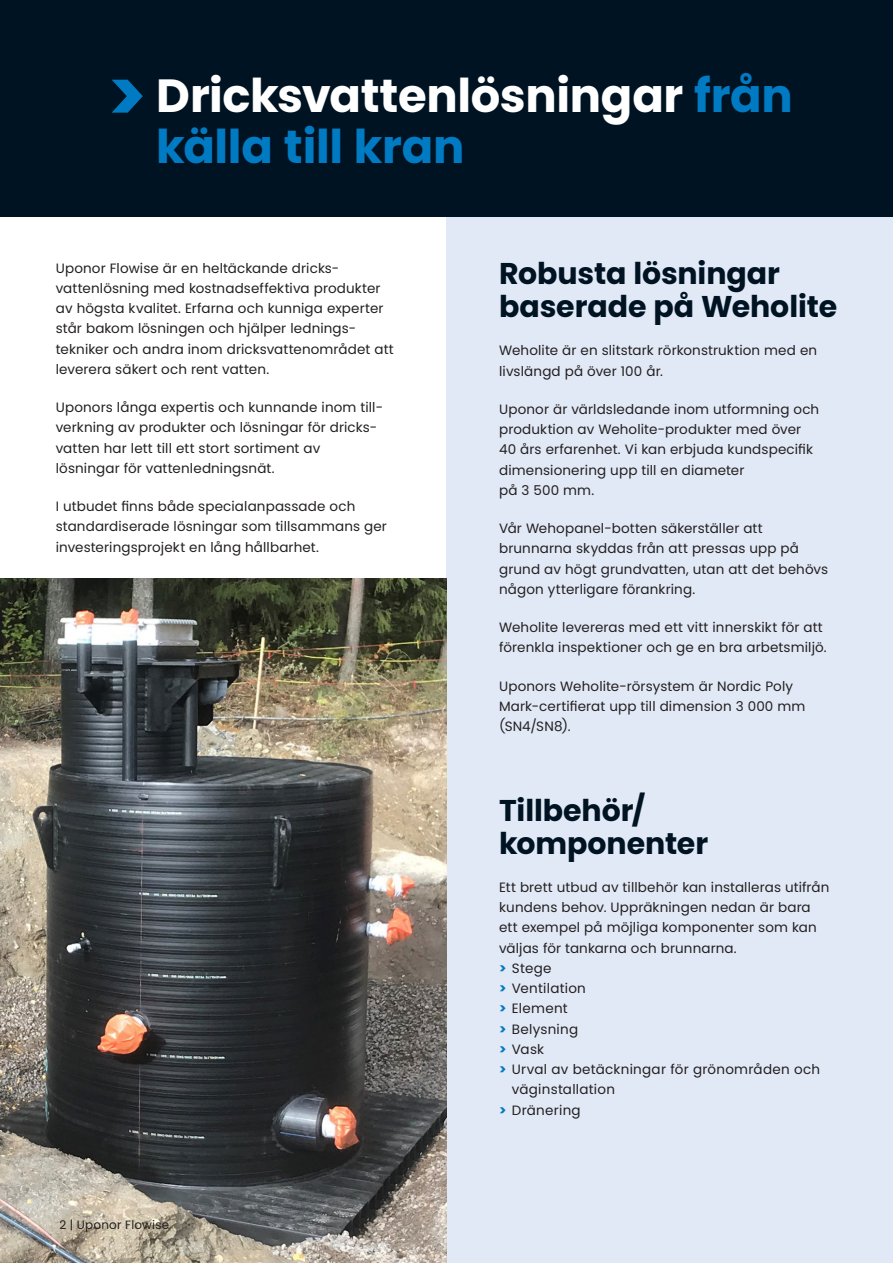
<style>
.page{position:relative;width:893px;height:1263px;background:#fff}
.page>*{position:absolute;margin:0;border:0;box-sizing:border-box;transform-origin:0 0}
.Large_Header_-_45pt{font:700 46.5px/51.2px "Poppins";letter-spacing:-.005em;color:#fff}
.Alaotsikko_2022{font:700 30px/33px "Poppins";letter-spacing:-.005em;color:#001322}
.Leipateksti_Body_copy_SV{font:13.5px/20.2px "Poppins";letter-spacing:.01em;color:#231f20}
.t1{font:12px "Poppins";letter-spacing:.015em;color:#231f20}
.s1{color:#007bc3}
.s2{font-weight:700;color:#007ac2}
</style>
<div class="page">
<div style="left:446px;top:215px;width:447px;height:1048px;background:#e1e9f6"></div>
<div style="left:0;top:0;width:893px;height:216px;background:#001322"></div>
<svg style="left:112px;top:80px;width:31px;height:33px"></svg>
<img style="left:0;top:579px;width:446px;height:684px">
<p class="Large_Header_-_45pt" style="left:156px;top:71px;width:638px">Dricksvattenlösningar <span class="s1">från källa till kran</span></p>
<p class="Leipateksti_Body_copy_SV" style="left:56px;top:258px;width:340px">Uponor Flowise är en heltäckande dricks&shy;vattenlösning med kostnadseffektiva produkter av högsta kvalitet. Erfarna och kunniga experter står bakom lösningen och hjälper lednings&shy;tekniker och andra inom dricksvattenområdet att leverera säkert och rent vatten.</p>
<p class="Leipateksti_Body_copy_SV" style="left:56px;top:397px;width:329px">Uponors långa expertis och kunnande inom till&shy;verkning av produkter och lösningar för dricks&shy;vatten har lett till ett stort sortiment av lösningar för vattenledningsnät.</p>
<p class="Leipateksti_Body_copy_SV" style="left:56px;top:496px;width:333px">I utbudet finns både specialanpassade och standardiserade lösningar som tillsammans ger investeringsprojekt en lång hållbarhet.</p>
<p class="t1" style="left:59px;top:1218px;width:111px">2 | Uponor Flowise</p>
<p class="Alaotsikko_2022" style="left:499px;top:257px;width:340px">Robusta lösningar baserade på Weholite</p>
<p class="Leipateksti_Body_copy_SV" style="left:499px;top:341px;width:320px">Weholite är en slitstark rörkonstruktion med en livslängd på över 100 år.</p>
<p class="Leipateksti_Body_copy_SV" style="left:499px;top:399px;width:322px">Uponor är världsledande inom utformning och produktion av Weholite-produkter med över 40 års erfarenhet. Vi kan erbjuda kundspecifik dimensionering upp till en diameter<br>på 3 500 mm.</p>
<p class="Leipateksti_Body_copy_SV" style="left:499px;top:518px;width:331px">Vår Wehopanel-botten säkerställer att brunnarna skyddas från att pressas upp på grund av högt grundvatten, utan att det behövs någon ytterligare förankring.</p>
<p class="Leipateksti_Body_copy_SV" style="left:499px;top:617px;width:329px">Weholite levereras med ett vitt innerskikt för att förenkla inspektioner och ge en bra arbetsmiljö.</p>
<p class="Leipateksti_Body_copy_SV" style="left:499px;top:676px;width:308px">Uponors Weholite-rörsystem är Nordic Poly<br>Mark-certifierat upp till dimension 3 000 mm (SN4/SN8).</p>
<p class="Alaotsikko_2022" style="left:499px;top:794px;width:211px">Tillbehör/ komponenter</p>
<p class="Leipateksti_Body_copy_SV" style="left:499px;top:877px;width:332px">Ett brett utbud av tillbehör kan installeras utifrån kundens behov. Uppräkningen nedan är bara ett exempel på möjliga komponenter som kan väljas för tankarna och brunnarna.</p>
<p class="Leipateksti_Body_copy_SV" style="left:499px;top:958px;width:54px"><span class="s2">&gt;</span> Stege</p>
<p class="Leipateksti_Body_copy_SV" style="left:499px;top:978px;width:88px"><span class="s2">&gt;</span> Ventilation</p>
<p class="Leipateksti_Body_copy_SV" style="left:499px;top:998px;width:70px"><span class="s2">&gt;</span> Element</p>
<p class="Leipateksti_Body_copy_SV" style="left:499px;top:1019px;width:81px"><span class="s2">&gt;</span> Belysning</p>
<p class="Leipateksti_Body_copy_SV" style="left:499px;top:1039px;width:47px"><span class="s2">&gt;</span> Vask</p>
<p class="Leipateksti_Body_copy_SV" style="left:512px;top:1059px;width:310px;text-indent:-13px"><span class="s2">&gt;</span> Urval av betäckningar för grönområden och väginstallation</p>
<p class="Leipateksti_Body_copy_SV" style="left:499px;top:1100px;width:83px"><span class="s2">&gt;</span> Dränering</p>
</div>
